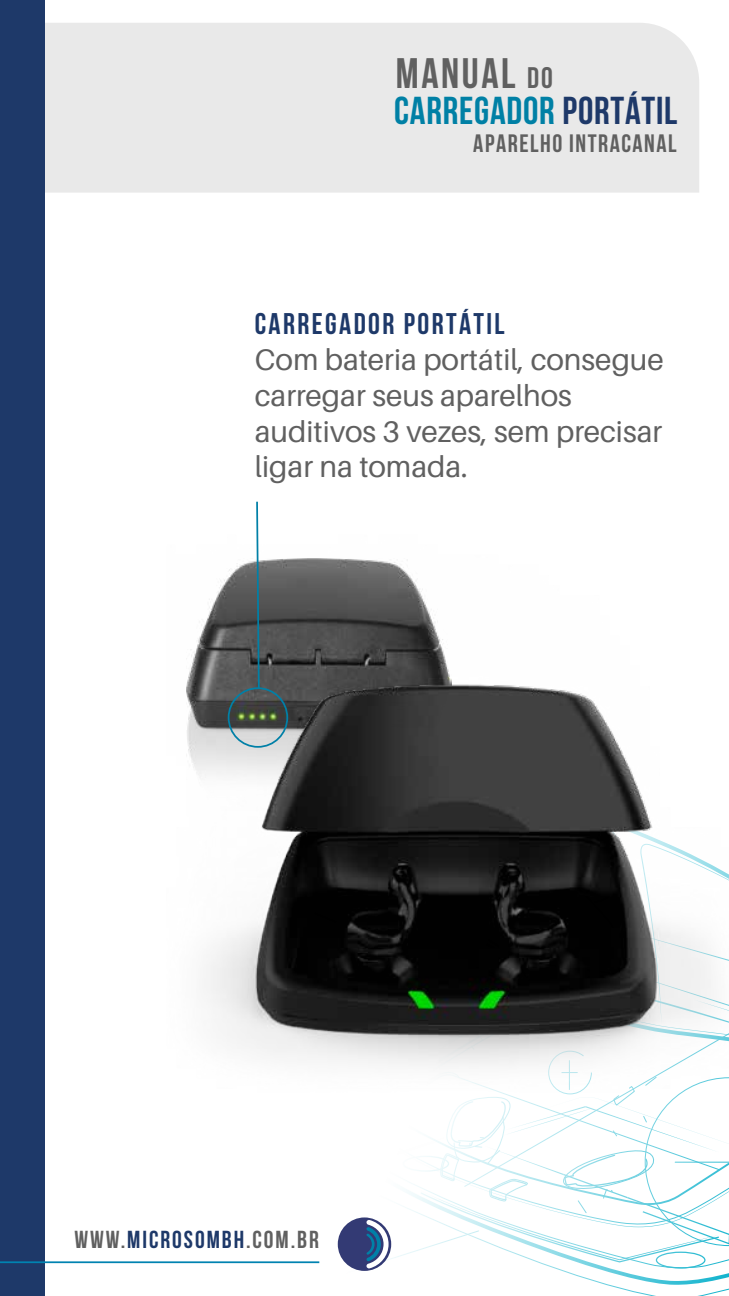
<style>
.page{position:relative;width:729px;height:1296px;background:#fff}
.page>*{position:absolute;margin:0;border:0;box-sizing:border-box;transform-origin:0 0}
.t1{font:700 42.35px "Bebas Neue";letter-spacing:.06em;color:#606060}
.t2{font:700 38.68px "Bebas Neue";letter-spacing:.02em;color:#0080a5}
.t3{font:29.75px/35.7px "Aileron";color:#606060}
.t4{font:700 29.75px "Bebas Neue";letter-spacing:.08em;color:#1e3969}
.t5{font:700 25.03px "Bebas Neue";letter-spacing:.06em;color:#606060}
.t6{font:700 24.5px "Bebas Neue";letter-spacing:.08em;color:#606060}
.s1{font-size:29.57px}
.s2{color:#1e3969}
</style>
<div class="page">
<img style="left:186px;top:558px;width:422px;height:500px">
<div style="left:44px;top:23px;width:655px;height:169px;background:#e9e9e9"></div>
<div style="left:0;top:0;width:44px;height:1295px;background:#1e3969"></div>
<hr style="left:0;top:1261px;width:319px;height:1px;background:#0083b1">
<svg style="left:314px;top:726px;width:415px;height:569px"></svg>
<div style="left:228px;top:687px;width:60px;height:60px;border:2px solid #0080a7;border-radius:50%"></div>
<svg style="left:255px;top:501px;width:5px;height:189px"></svg>
<h1 class="t1" style="left:396px;top:50px;width:158px">MANUAL <span class="s1">DO</span></h1>
<h2 class="t2" style="left:394px;top:89px;width:285px">CARREGADOR <span class="s2">PORTÁTIL</span></h2>
<p class="t5" style="left:473px;top:129px;width:205px">APARELHO INTRACANAL</p>
<p class="t4" style="left:255px;top:307px;width:251px">CARREGADOR PORTÁTIL</p>
<p class="t3" style="left:255px;top:342px;width:410px">Com bateria portátil, consegue carregar seus aparelhos auditivos 3 vezes, sem precisar ligar na tomada.</p>
<p class="t6" style="left:74px;top:1225px;width:246px">WWW.<span class="s2">MICROSOMBH</span>.COM.BR</p>
</div>
